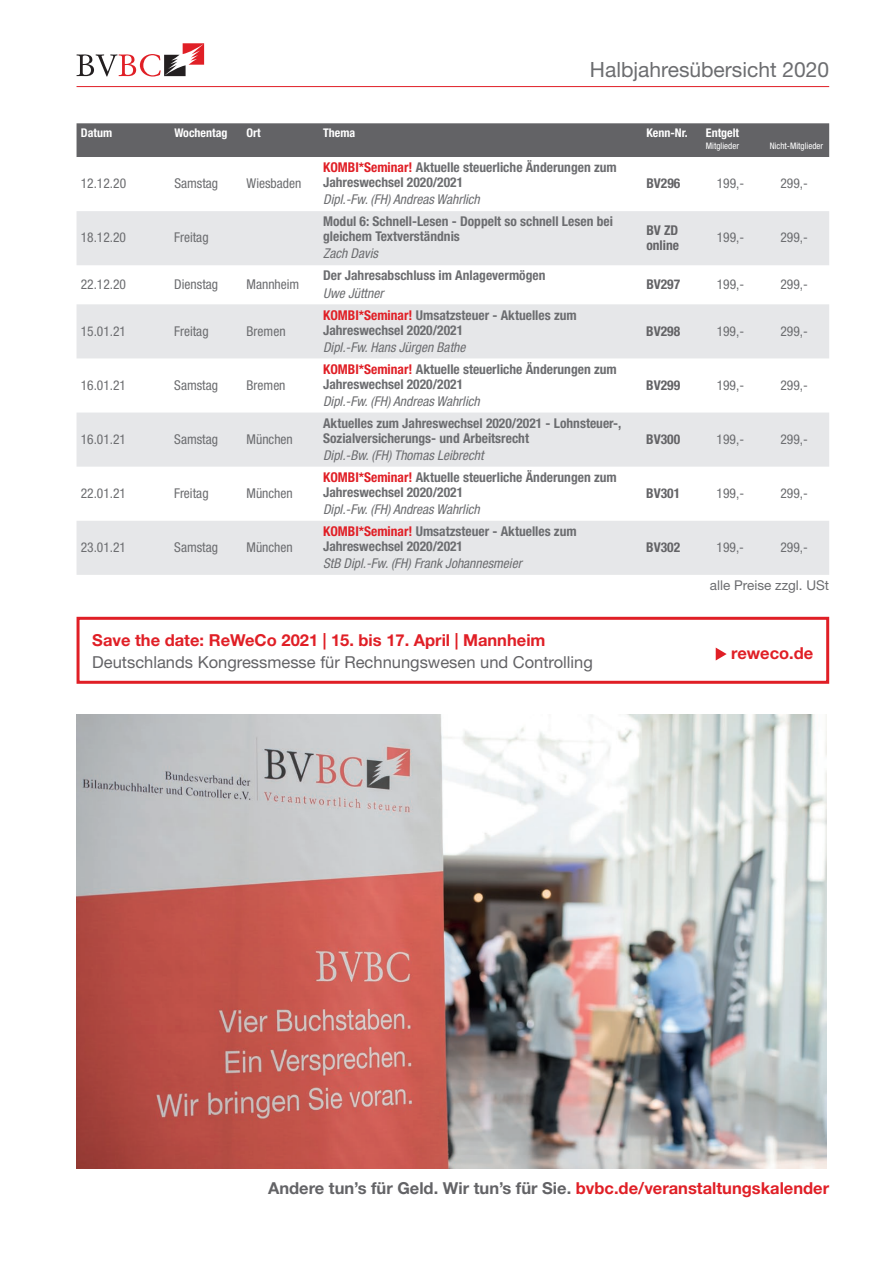
<style>
.page{position:relative;width:893px;height:1263px;background:#fff}
.page>*{position:absolute;margin:0;border:0;box-sizing:border-box;transform-origin:0 0}
.t1{font:21px "Helvetica Neue LT Std";color:#6c6d70}
.t2{font:700 16.5px "Helvetica Neue LT Std";color:#636366}
.t3{font:16.5px "Helvetica Neue LT Std";color:#636366}
.t4{font:700 16.5px "Helvetica Neue LT Std";color:#e01f26}
.t5{font:700 condensed 13.5px/15px "Helvetica Neue LT Std";color:#6c6d70}
.t6{font:condensed 13.5px "Helvetica Neue LT Std";color:#6c6d70}
.t7{font:italic condensed 13.5px "Helvetica Neue LT Std";color:#6c6d70}
.t8{font:700 condensed 13.5px/15px "Helvetica Neue LT Std";color:#636366}
.t9{font:13.5px "Helvetica Neue LT Std";color:#6c6d70}
.t10{font:700 condensed 12px "Helvetica Neue LT Std";color:#fff}
.t11{font:condensed 9px "Helvetica Neue LT Std";color:#fff}
.s1{color:#e01f26}
</style>
<div class="page">
<hr style="left:77px;top:86px;width:752px;height:1px;background:#e01f26">
<svg style="left:77px;top:43px;width:127px;height:34px"></svg>
<div style="left:77px;top:123px;width:752px;height:34px;background:#636366"></div>
<svg style="left:77px;top:211px;width:752px;height:364px;fill:#e6e7e9"></svg>
<img style="left:77px;top:714px;width:750px;height:454px">
<svg style="left:716px;top:647px;width:11px;height:13px"></svg>
<div style="left:77px;top:617px;width:752px;height:67px;border:3px solid #e01f26"></div>
<h1 class="t1" style="left:590px;top:57px;width:241px">Halbjahresübersicht 2020</h1>
<p class="t10" style="left:81px;top:125px;width:33px">Datum</p>
<p class="t10" style="left:174px;top:125px;width:55px">Wochentag</p>
<p class="t10" style="left:247px;top:125px;width:16px">Ort</p>
<p class="t10" style="left:323px;top:125px;width:34px">Thema</p>
<p class="t10" style="left:646px;top:125px;width:43px">Kenn-Nr.</p>
<p class="t10" style="left:706px;top:125px;width:35px">Entgelt</p>
<p class="t11" style="left:706px;top:141px;width:35px">Mitglieder</p>
<p class="t11" style="left:770px;top:141px;width:55px">Nicht-Mitglieder</p>
<p class="t6" style="left:81px;top:176px;width:47px">12.12.20</p>
<p class="t6" style="left:174px;top:176px;width:45px">Samstag</p>
<p class="t6" style="left:247px;top:176px;width:56px">Wiesbaden</p>
<p class="t5" style="left:323px;top:160px;width:295px"><span class="s1">KOMBI*Seminar!</span> Aktuelle steuerliche Änderungen zum<br>Jahreswechsel 2020/2021</p>
<p class="t7" style="left:323px;top:192px;width:158px">Dipl.-Fw. (FH) Andreas Wahrlich</p>
<p class="t8" style="left:646px;top:176px;width:35px">BV296</p>
<p class="t6" style="left:717px;top:176px;width:29px">199,-</p>
<p class="t6" style="left:780px;top:176px;width:29px">299,-</p>
<p class="t6" style="left:81px;top:230px;width:47px">18.12.20</p>
<p class="t6" style="left:174px;top:230px;width:36px">Freitag</p>
<p class="t6" style="left:81px;top:276px;width:47px">22.12.20</p>
<p class="t6" style="left:174px;top:276px;width:45px">Dienstag</p>
<p class="t6" style="left:247px;top:276px;width:54px">Mannheim</p>
<p class="t6" style="left:81px;top:323px;width:47px">15.01.21</p>
<p class="t6" style="left:174px;top:323px;width:36px">Freitag</p>
<p class="t6" style="left:247px;top:323px;width:40px">Bremen</p>
<p class="t6" style="left:81px;top:377px;width:47px">16.01.21</p>
<p class="t6" style="left:174px;top:377px;width:45px">Samstag</p>
<p class="t6" style="left:247px;top:377px;width:40px">Bremen</p>
<p class="t6" style="left:81px;top:431px;width:47px">16.01.21</p>
<p class="t6" style="left:174px;top:431px;width:45px">Samstag</p>
<p class="t6" style="left:247px;top:431px;width:48px">München</p>
<p class="t6" style="left:81px;top:485px;width:47px">22.01.21</p>
<p class="t6" style="left:174px;top:485px;width:36px">Freitag</p>
<p class="t6" style="left:247px;top:485px;width:48px">München</p>
<p class="t6" style="left:81px;top:539px;width:47px">23.01.21</p>
<p class="t6" style="left:174px;top:539px;width:45px">Samstag</p>
<p class="t6" style="left:247px;top:539px;width:48px">München</p>
<p class="t5" style="left:323px;top:214px;width:291px">Modul 6: Schnell-Lesen - Doppelt so schnell Lesen bei gleichem Textverständnis</p>
<p class="t7" style="left:323px;top:246px;width:56px">Zach Davis</p>
<p class="t5" style="left:323px;top:268px;width:224px">Der Jahresabschluss im Anlagevermögen</p>
<p class="t7" style="left:323px;top:285px;width:62px">Uwe Jüttner</p>
<p class="t5" style="left:323px;top:307px;width:255px"><span class="s1">KOMBI*Seminar!</span> Umsatzsteuer - Aktuelles zum<br>Jahreswechsel 2020/2021</p>
<p class="t7" style="left:323px;top:339px;width:144px">Dipl.-Fw. Hans Jürgen Bathe</p>
<p class="t5" style="left:323px;top:361px;width:295px"><span class="s1">KOMBI*Seminar!</span> Aktuelle steuerliche Änderungen zum<br>Jahreswechsel 2020/2021</p>
<p class="t7" style="left:323px;top:393px;width:158px">Dipl.-Fw. (FH) Andreas Wahrlich</p>
<p class="t5" style="left:323px;top:415px;width:300px">Aktuelles zum Jahreswechsel 2020/2021 - Lohnsteuer-,<br>Sozialversicherungs- und Arbeitsrecht</p>
<p class="t7" style="left:323px;top:447px;width:162px">Dipl.-Bw. (FH) Thomas Leibrecht</p>
<p class="t5" style="left:323px;top:469px;width:295px"><span class="s1">KOMBI*Seminar!</span> Aktuelle steuerliche Änderungen zum<br>Jahreswechsel 2020/2021</p>
<p class="t7" style="left:323px;top:501px;width:158px">Dipl.-Fw. (FH) Andreas Wahrlich</p>
<p class="t5" style="left:323px;top:523px;width:255px"><span class="s1">KOMBI*Seminar!</span> Umsatzsteuer - Aktuelles zum<br>Jahreswechsel 2020/2021</p>
<p class="t7" style="left:323px;top:555px;width:200px">StB Dipl.-Fw. (FH) Frank Johannesmeier</p>
<p class="t4" style="left:92px;top:629px;width:455px">Save the date: ReWeCo 2021 | 15. bis 17. April | Mannheim</p>
<p class="t3" style="left:92px;top:652px;width:502px">Deutschlands Kongressmesse für Rechnungswesen und Controlling</p>
<p class="t8" style="left:646px;top:222px;width:34px">BV ZD online</p>
<p class="t6" style="left:717px;top:230px;width:29px">199,-</p>
<p class="t6" style="left:780px;top:230px;width:29px">299,-</p>
<p class="t8" style="left:646px;top:276px;width:35px">BV297</p>
<p class="t6" style="left:717px;top:276px;width:29px">199,-</p>
<p class="t6" style="left:780px;top:276px;width:29px">299,-</p>
<p class="t8" style="left:646px;top:323px;width:35px">BV298</p>
<p class="t6" style="left:717px;top:323px;width:29px">199,-</p>
<p class="t6" style="left:780px;top:323px;width:29px">299,-</p>
<p class="t8" style="left:646px;top:377px;width:35px">BV299</p>
<p class="t6" style="left:717px;top:377px;width:29px">199,-</p>
<p class="t6" style="left:780px;top:377px;width:29px">299,-</p>
<p class="t8" style="left:646px;top:431px;width:35px">BV300</p>
<p class="t6" style="left:717px;top:431px;width:29px">199,-</p>
<p class="t6" style="left:780px;top:431px;width:29px">299,-</p>
<p class="t8" style="left:646px;top:485px;width:35px">BV301</p>
<p class="t6" style="left:717px;top:485px;width:29px">199,-</p>
<p class="t6" style="left:780px;top:485px;width:29px">299,-</p>
<p class="t8" style="left:646px;top:539px;width:35px">BV302</p>
<p class="t6" style="left:717px;top:539px;width:29px">199,-</p>
<p class="t6" style="left:780px;top:539px;width:29px">299,-</p>
<p class="t9" style="left:710px;top:578px;width:121px">alle Preise zzgl. USt</p>
<p class="t4" style="left:731px;top:643px;width:84px">reweco.de</p>
<p class="t2" style="left:268px;top:1178px;width:563px">Andere tun’s für Geld. Wir tun’s für Sie. <span class="s1">bvbc.de/veranstaltungskalender</span></p>
</div>
